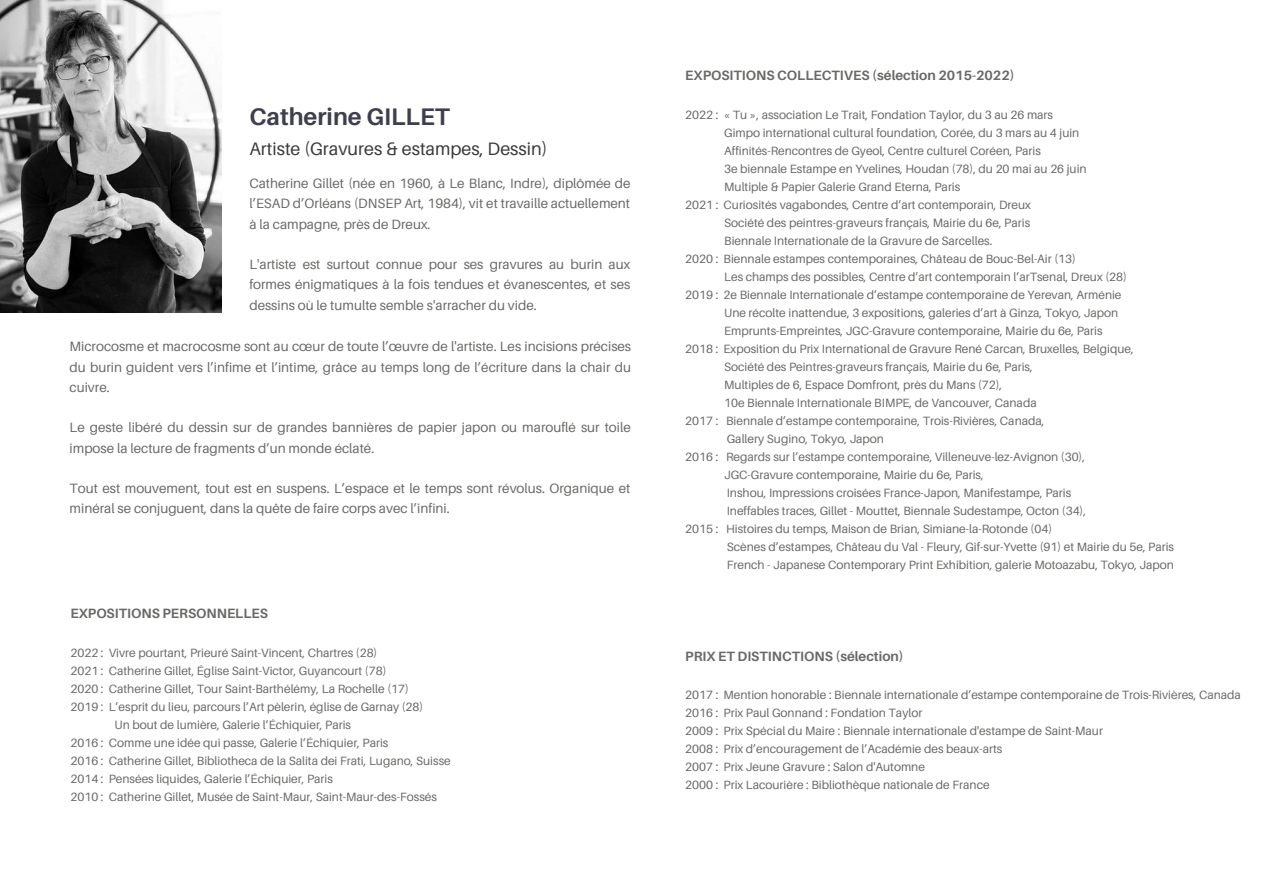
<style>
.page{position:relative;width:1263px;height:894px;background:#fff}
.page>*{position:absolute;margin:0;border:0;box-sizing:border-box;transform-origin:0 0}
.t1{font:700 24px "Aileron";color:#3e3e4d}
.t2{font:18px "Aileron";color:#3a3b3a}
.t3{font:13.5px/20.2px "Aileron";color:#696967;text-align:justify}
.t4{font:700 13.5px "Aileron";color:#696967}
.t5{font:12px/18px "Aileron";color:#696967}
</style>
<div class="page">
<img style="left:0;top:0;width:221px;height:312px">
<h1 class="t1" style="left:249px;top:102px;width:202px">Catherine GILLET</h1>
<h2 class="t2" style="left:249px;top:137px;width:299px">Artiste (Gravures &amp; estampes, Dessin)</h2>
<p class="t3" style="left:249px;top:173px;width:383px">Catherine Gillet (née en 1960, à Le Blanc, Indre), diplômée de l’ESAD d’Orléans (DNSEP Art, 1984), vit et travaille actuellement à la campagne, près de Dreux.</p>
<p class="t3" style="left:249px;top:254px;width:382px">L'artiste est surtout connue pour ses gravures au burin aux formes énigmatiques à la fois tendues et évanescentes, et ses dessins où le tumulte semble s'arracher du vide.</p>
<p class="t3" style="left:70px;top:336px;width:563px">Microcosme et macrocosme sont au cœur de toute l’œuvre de l'artiste. Les incisions précises du burin guident vers l’infime et l’intime, grâce au temps long de l’écriture dans la chair du cuivre.</p>
<p class="t3" style="left:70px;top:417px;width:563px">Le geste libéré du dessin sur de grandes bannières de papier japon ou marouflé sur toile impose la lecture de fragments d’un monde éclaté.</p>
<p class="t3" style="left:70px;top:478px;width:562px">Tout est mouvement, tout est en suspens. L’espace et le temps sont révolus. Organique et minéral se conjuguent, dans la quête de faire corps avec l’infini.</p>
<p class="t4" style="left:71px;top:605px;width:199px">EXPOSITIONS PERSONNELLES</p>
<p class="t5" style="left:71px;top:643px;width:308px">2022 : Vivre pourtant, Prieuré Saint-Vincent, Chartres (28)</p>
<p class="t5" style="left:71px;top:661px;width:317px">2021 : Catherine Gillet, Église Saint-Victor, Guyancourt (78)</p>
<p class="t5" style="left:71px;top:679px;width:340px">2020 : Catherine Gillet, Tour Saint-Barthélémy, La Rochelle (17)</p>
<p class="t5" style="left:71px;top:696px;width:354px">2019 : L’esprit du lieu, parcours l’Art pèlerin, église de Garnay (28)</p>
<p class="t5" style="left:115px;top:714px;width:238px">Un bout de lumière, Galerie l’Échiquier, Paris</p>
<p class="t5" style="left:71px;top:732px;width:319px">2016 : Comme une idée qui passe, Galerie l’Échiquier, Paris</p>
<p class="t5" style="left:71px;top:750px;width:382px">2016 : Catherine Gillet, Bibliotheca de la Salita dei Frati, Lugano, Suisse</p>
<p class="t5" style="left:71px;top:768px;width:264px">2014 : Pensées liquides, Galerie l’Échiquier, Paris</p>
<p class="t5" style="left:71px;top:786px;width:368px">2010 : Catherine Gillet, Musée de Saint-Maur, Saint-Maur-des-Fossés</p>
<p class="t4" style="left:685px;top:67px;width:331px">EXPOSITIONS COLLECTIVES (sélection 2015-2022)</p>
<p class="t5" style="left:685px;top:105px;width:369px">2022 : « Tu », association Le Trait, Fondation Taylor, du 3 au 26 mars</p>
<p class="t5" style="left:724px;top:123px;width:357px">Gimpo international cultural foundation, Corée, du 3 mars au 4 juin</p>
<p class="t5" style="left:724px;top:141px;width:318px">Affinités-Rencontres de Gyeol, Centre culturel Coréen, Paris</p>
<p class="t5" style="left:724px;top:159px;width:364px">3e biennale Estampe en Yvelines, Houdan (78), du 20 mai au 26 juin</p>
<p class="t5" style="left:724px;top:177px;width:238px">Multiple &amp; Papier Galerie Grand Eterna, Paris</p>
<p class="t5" style="left:685px;top:195px;width:347px">2021 : Curiosités vagabondes, Centre d’art contemporain, Dreux</p>
<p class="t5" style="left:724px;top:213px;width:307px">Société des peintres-graveurs français, Mairie du 6e, Paris</p>
<p class="t5" style="left:724px;top:231px;width:270px">Biennale Internationale de la Gravure de Sarcelles.</p>
<p class="t5" style="left:685px;top:249px;width:392px">2020 : Biennale estampes contemporaines, Château de Bouc-Bel-Air (13)</p>
<p class="t5" style="left:724px;top:267px;width:404px">Les champs des possibles, Centre d’art contemporain l’arTsenal, Dreux (28)</p>
<p class="t5" style="left:685px;top:285px;width:438px">2019 : 2e Biennale Internationale d’estampe contemporaine de Yerevan, Arménie</p>
<p class="t5" style="left:724px;top:303px;width:396px">Une récolte inattendue, 3 expositions, galeries d’art à Ginza, Tokyo, Japon</p>
<p class="t5" style="left:724px;top:321px;width:380px">Emprunts-Empreintes, JGC-Gravure contemporaine, Mairie du 6e, Paris</p>
<p class="t5" style="left:685px;top:339px;width:450px">2018 : Exposition du Prix International de Gravure René Carcan, Bruxelles, Belgique,</p>
<p class="t5" style="left:724px;top:357px;width:310px">Société des Peintres-graveurs français, Mairie du 6e, Paris,</p>
<p class="t5" style="left:724px;top:375px;width:280px">Multiples de 6, Espace Domfront, près du Mans (72),</p>
<p class="t5" style="left:724px;top:393px;width:314px">10e Biennale Internationale BIMPE, de Vancouver, Canada</p>
<p class="t5" style="left:685px;top:411px;width:361px">2017 : Biennale d’estampe contemporaine, Trois-Rivières, Canada,</p>
<p class="t5" style="left:727px;top:429px;width:159px">Gallery Sugino, Tokyo, Japon</p>
<p class="t5" style="left:685px;top:447px;width:401px">2016 : Regards sur l’estampe contemporaine, Villeneuve-lez-Avignon (30),</p>
<p class="t5" style="left:724px;top:465px;width:261px">JGC-Gravure contemporaine, Mairie du 6e, Paris,</p>
<p class="t5" style="left:727px;top:483px;width:346px">Inshou, Impressions croisées France-Japon, Manifestampe, Paris</p>
<p class="t5" style="left:727px;top:501px;width:361px">Ineffables traces, Gillet - Mouttet, Biennale Sudestampe, Octon (34),</p>
<p class="t5" style="left:685px;top:519px;width:368px">2015 : Histoires du temps, Maison de Brian, Simiane-la-Rotonde (04)</p>
<p class="t5" style="left:727px;top:537px;width:449px">Scènes d’estampes, Château du Val - Fleury, Gif-sur-Yvette (91) et Mairie du 5e, Paris</p>
<p class="t5" style="left:727px;top:555px;width:449px">French - Japanese Contemporary Print Exhibition, galerie Motoazabu, Tokyo, Japon</p>
<p class="t4" style="left:685px;top:647px;width:220px">PRIX ET DISTINCTIONS (sélection)</p>
<p class="t5" style="left:685px;top:685px;width:557px">2017 : Mention honorable : Biennale internationale d’estampe contemporaine de Trois-Rivières, Canada 2016 : Prix Paul Gonnand : Fondation Taylor<br>2009 : Prix Spécial du Maire : Biennale internationale d'estampe de Saint-Maur<br>2008 : Prix d’encouragement de l’Académie des beaux-arts<br>2007 : Prix Jeune Gravure : Salon d'Automne<br>2000 : Prix Lacourière : Bibliothèque nationale de France</p>
</div>
